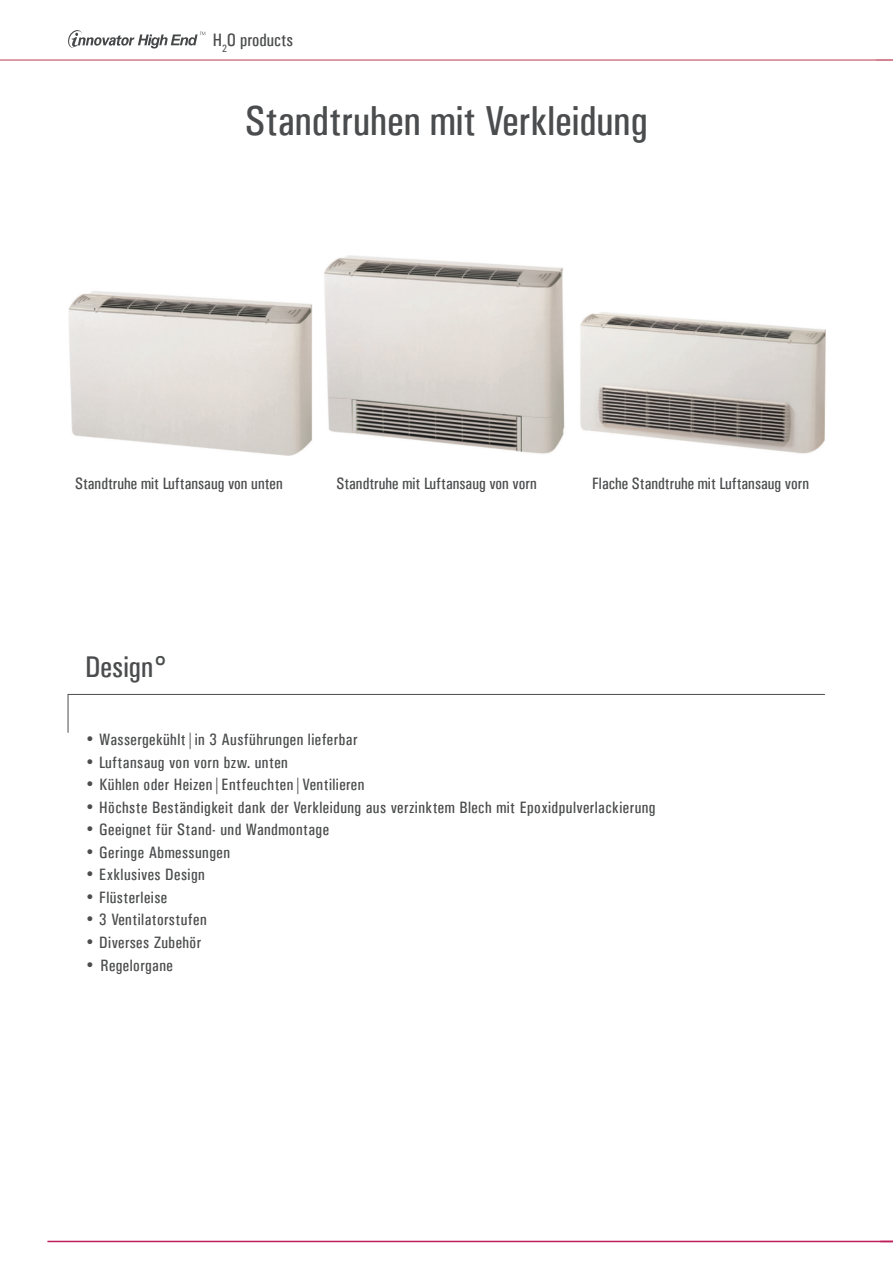
<style>
.page{position:relative;width:893px;height:1263px;background:#fff}
.page>*{position:absolute;margin:0;border:0;box-sizing:border-box;transform-origin:0 0}
.t1{font:42px "Univers Condensed";color:#4b4c4d}
.t2{font:30px "Univers Condensed";color:#4b4c4d}
.t3{font:18px "Univers Condensed";color:#4b4c4d}
.t4{font:16.5px "Univers Condensed";letter-spacing:.025em;color:#4b4c4d}
.t5{font:16.5px "Univers Condensed";color:#4b4c4d}
.s1{font-family:"Futura BT";font-weight:300}
</style>
<div class="page">
<hr style="left:47px;top:1241px;width:846px;height:1px;background:#bf1d58">
<hr style="left:0;top:59px;width:893px;height:2px;background:#d37c8a">
<svg style="left:68px;top:30px;width:137px;height:18px"></svg>
<svg style="left:67px;top:694px;width:758px;height:39px"></svg>
<img style="left:68px;top:291px;width:245px;height:165px">
<img style="left:324px;top:255px;width:241px;height:199px">
<img style="left:580px;top:312px;width:245px;height:142px">
<p class="t3" style="left:213px;top:30px;width:82px">H<sub>2</sub>O products</p>
<h1 class="t1" style="left:245px;top:96px;width:404px">Standtruhen mit Verkleidung</h1>
<p class="t5" style="left:75px;top:474px;width:209px">Standtruhe mit Luftansaug von unten</p>
<p class="t5" style="left:336px;top:474px;width:202px">Standtruhe mit Luftansaug von vorn</p>
<p class="t5" style="left:592px;top:474px;width:218px">Flache Standtruhe mit Luftansaug vorn</p>
<h2 class="t2" style="left:85px;top:649px;width:84px">Design°</h2>
<p class="t4" style="left:85px;top:730px;width:274px"><span class="s1">•</span> Wassergekühlt|in 3 Ausführungen lieferbar</p>
<p class="t4" style="left:85px;top:752px;width:204px"><span class="s1">•</span> Luftansaug von vorn bzw. unten</p>
<p class="t4" style="left:85px;top:775px;width:281px"><span class="s1">•</span> Kühlen oder Heizen|Entfeuchten|Ventilieren</p>
<p class="t4" style="left:85px;top:797px;width:572px"><span class="s1">•</span> Höchste Beständigkeit dank der Verkleidung aus verzinktem Blech mit Epoxidpulverlackierung</p>
<p class="t4" style="left:85px;top:820px;width:246px"><span class="s1">•</span> Geeignet für Stand- und Wandmontage</p>
<p class="t4" style="left:85px;top:843px;width:147px"><span class="s1">•</span> Geringe Abmessungen</p>
<p class="t4" style="left:85px;top:865px;width:121px"><span class="s1">•</span> Exklusives Design</p>
<p class="t4" style="left:85px;top:888px;width:84px"><span class="s1">•</span> Flüsterleise</p>
<p class="t4" style="left:85px;top:910px;width:123px"><span class="s1">•</span> 3 Ventilatorstufen</p>
<p class="t4" style="left:85px;top:933px;width:118px"><span class="s1">•</span> Diverses Zubehör</p>
<p class="t4" style="left:85px;top:955px;width:89px"><span class="s1">•</span> Regelorgane</p>
</div>
